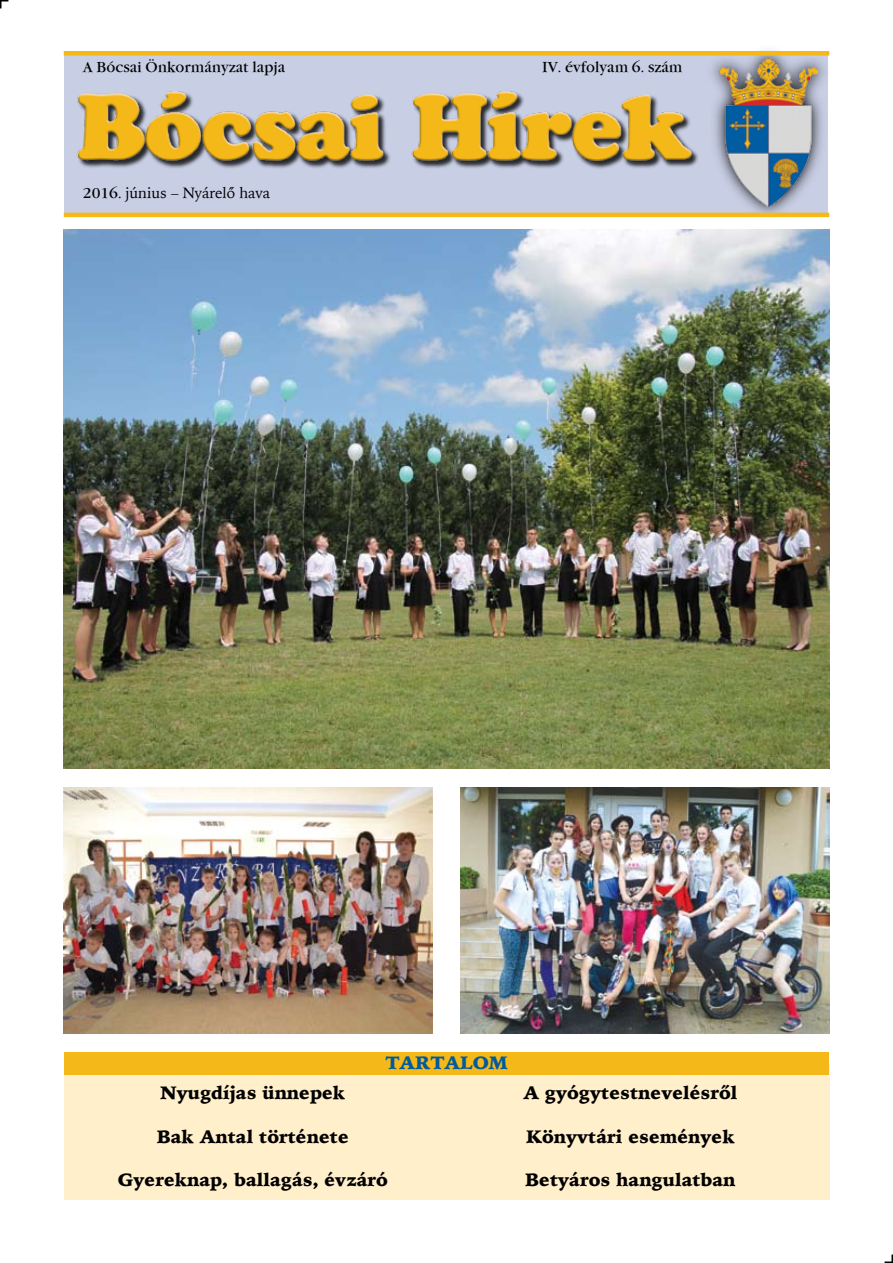
<style>
.page{position:relative;width:893px;height:1263px;background:#fff}
.page>*{position:absolute;margin:0;border:0;box-sizing:border-box;transform-origin:0 0}
.t1{font:18px "Iowan OS Blk PFL";color:#000}
.t2{font:18px "Iowan OS Blk PFL";color:#005a9e}
.t3{font:15px "Garamond PFL";color:#000}
.t4{font:15px "Iowan OS PFL";color:#000}
.s1{font-family:"Garamond PFL"}
</style>
<div class="page">
<div style="left:65px;top:51px;width:763px;height:162px;background:#c8cee4"></div>
<svg style="left:705px;top:50px;width:125px;height:168px"></svg>
<img style="left:720px;top:59px;width:97px;height:147px">
<div style="left:64px;top:51px;width:765px;height:5px;background:#f5b819"></div>
<hr style="left:64px;top:213px;width:765px;height:4px;background:#f5b819">
<img style="left:76px;top:91px;width:622px;height:78px">
<div style="left:64px;top:1063px;width:765px;height:136px;background:#ffefcb"></div>
<div style="left:64px;top:1052px;width:765px;height:22px;background:#f5b819"></div>
<img style="left:460px;top:788px;width:369px;height:245px">
<img style="left:64px;top:788px;width:369px;height:245px">
<img style="left:64px;top:230px;width:765px;height:538px">
<svg style="left:0;top:0;width:8px;height:8px"></svg>
<svg style="left:884px;top:1254px;width:9px;height:9px"></svg>
<p class="t3" style="left:83px;top:58px;width:204px">A Bócsai Önkormányzat lapja</p>
<p class="t4" style="left:83px;top:183px;width:189px"><span class="s1">2016.</span> június – Nyárelõ hava</p>
<p class="t3" style="left:542px;top:58px;width:142px">IV. évfolyam 6. szám</p>
<p class="t2" style="left:385px;top:1050px;width:124px">Tartalom</p>
<p class="t1" style="left:161px;top:1080px;width:186px">Nyugdíjas ünnepek</p>
<p class="t1" style="left:157px;top:1123px;width:193px">Bak Antal története</p>
<p class="t1" style="left:118px;top:1167px;width:272px">Gyereknap, ballagás, évzáró</p>
<p class="t1" style="left:523px;top:1080px;width:216px">A gyógytestnevelésről</p>
<p class="t1" style="left:526px;top:1123px;width:210px">Könyvtári események</p>
<p class="t1" style="left:525px;top:1167px;width:212px">Betyáros hangulatban</p>
</div>
